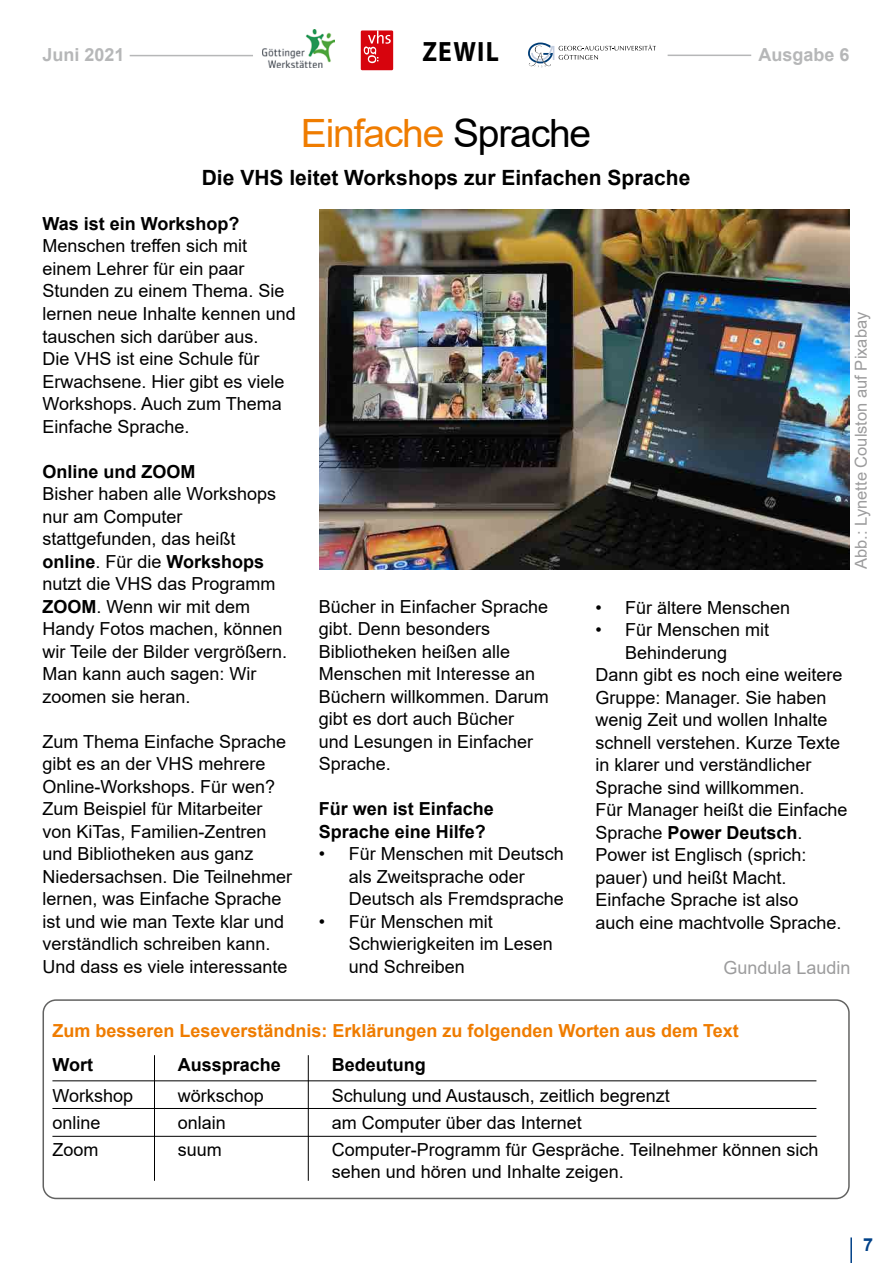
<style>
.page{position:relative;width:893px;height:1263px;background:#fff}
.page>*{position:absolute;margin:0;border:0;box-sizing:border-box;transform-origin:0 0}
.t1{font:39px "Arial";letter-spacing:-.03em;color:#ef7c00}
.t2{font:700 28.05px "Myriad Pro";letter-spacing:.05em;color:#000;scale:.91 1}
.t3{font:700 21px "Arial";color:#000}
.t4{font:18px/22.5px "Arial";color:#000}
.t5{font:700 18px/22.5px "Arial";color:#000}
.t6{font:700 18px "Arial";color:#ef7c00}
.t7{font:700 18px "Arial";color:#b6b7b8}
.t8{font:18px "Arial";color:#9c9c9d}
.t9{font:700 18px "Arial";color:#004188}
.t10{font:16.5px "Arial";color:#9c9c9d}
.s1{color:#000}
.s2{font-weight:700}
.s3{font-weight:400}
</style>
<div class="page">
<hr style="left:850px;top:1237px;width:2px;height:26px;background:#004188">
<img style="left:320px;top:209px;width:530px;height:360px">
<hr style="left:130px;top:55px;width:123px;height:1px;background:#b6b7b8">
<hr style="left:668px;top:55px;width:83px;height:1px;background:#b6b7b8">
<svg style="left:528px;top:42px;width:128px;height:25px"></svg>
<img style="left:263px;top:30px;width:71px;height:37px">
<div style="left:361px;top:31px;width:32px;height:39px;background:#d7040d"></div>
<svg style="left:364px;top:31px;width:27px;height:32px"></svg>
<div style="left:43px;top:999px;width:807px;height:200px;border:2px solid #626261;border-radius:13px"></div>
<hr style="left:52px;top:1080px;width:764px;height:1px;background:#000">
<hr style="left:52px;top:1108px;width:764px;height:1px;background:#000">
<hr style="left:52px;top:1136px;width:764px;height:1px;background:#000">
<hr style="left:154px;top:1055px;width:1px;height:126px;background:#000">
<hr style="left:308px;top:1055px;width:1px;height:126px;background:#000">
<p class="t7" style="left:43px;top:42px;width:84px">Juni 2021</p>
<h2 class="t2" style="left:422px;top:33px;width:86px">ZEWIL</h2>
<p class="t7" style="left:758px;top:42px;width:93px">Ausgabe 6</p>
<h1 class="t1" style="left:301px;top:107px;width:292px">Einfache <span class="s1">Sprache</span></h1>
<p class="t3" style="left:202px;top:163px;width:490px">Die VHS leitet Workshops zur Einfachen Sprache</p>
<p class="t5" style="left:43px;top:213px;width:199px">Was ist ein Workshop?</p>
<p class="t4" style="left:43px;top:235px;width:255px">Menschen treffen sich mit einem Lehrer für ein paar<br>Stunden zu einem Thema. Sie lernen neue Inhalte kennen und tauschen sich darüber aus.<br>Die VHS ist eine Schule für<br>Erwachsene. Hier gibt es viele<br>Workshops. Auch zum Thema<br>Einfache Sprache.</p>
<p class="t5" style="left:43px;top:460px;width:155px">Online und ZOOM</p>
<p class="t4" style="left:43px;top:482px;width:246px">Bisher haben alle Workshops nur am Computer stattgefunden, das heißt <span class="s2">online</span>. Für die <span class="s2">Workshops </span>nutzt die VHS das Programm<br><span class="s2">ZOOM</span>. Wenn wir mit dem<br>Handy Fotos machen, können wir Teile der Bilder vergrößern.<br>Man kann auch sagen: Wir zoomen sie heran.</p>
<p class="t4" style="left:43px;top:730px;width:251px">Zum Thema Einfache Sprache gibt es an der VHS mehrere<br>Online-Workshops. Für wen?<br>Zum Beispiel für Mitarbeiter von KiTas, Familien-Zentren und Bibliotheken aus ganz<br>Niedersachsen. Die Teilnehmer lernen, was Einfache Sprache ist und wie man Texte klar und verständlich schreiben kann.<br>Und dass es viele interessante</p>
<p class="t10" style="left:849px;top:569px;width:259px;rotate:-90deg">Abb.: Lynette Coulston auf Pixabay</p>
<p class="t4" style="left:319px;top:595px;width:232px">Bücher in Einfacher Sprache gibt. Denn besonders<br>Bibliotheken heißen alle<br>Menschen mit Interesse an<br>Büchern willkommen. Darum gibt es dort auch Bücher<br>und Lesungen in Einfacher<br>Sprache.</p>
<p class="t5" style="left:319px;top:798px;width:177px">Für wen ist Einfache<br>Sprache eine Hilfe?</p>
<p class="t4" style="left:349px;top:842px;width:217px;text-indent:-30px">• Für Menschen mit Deutsch als Zweitsprache oder<br>Deutsch als Fremdsprache</p>
<p class="t4" style="left:349px;top:910px;width:206px;text-indent:-30px">• Für Menschen mit<br>Schwierigkeiten im Lesen und Schreiben</p>
<p class="t4" style="left:595px;top:596px;width:196px">• Für ältere Menschen</p>
<p class="t4" style="left:595px;top:619px;width:175px">• Für Menschen mit</p>
<p class="t4" style="left:625px;top:641px;width:104px">Behinderung</p>
<p class="t4" style="left:595px;top:664px;width:249px">Dann gibt es noch eine weitere</p>
<p class="t4" style="left:595px;top:686px;width:233px">Gruppe: Manager. Sie haben</p>
<p class="t4" style="left:595px;top:709px;width:234px">wenig Zeit und wollen Inhalte</p>
<p class="t4" style="left:595px;top:731px;width:246px">schnell verstehen. Kurze Texte</p>
<p class="t4" style="left:595px;top:754px;width:218px">in klarer und verständlicher</p>
<p class="t4" style="left:595px;top:776px;width:211px">Sprache sind willkommen.</p>
<p class="t4" style="left:595px;top:799px;width:254px">Für Manager heißt die Einfache</p>
<p class="t5" style="left:595px;top:821px;width:209px"><span class="s3">Sprache</span> Power Deutsch<span class="s3">.</span></p>
<p class="t4" style="left:595px;top:844px;width:213px">Power ist Englisch (sprich:</p>
<p class="t4" style="left:595px;top:866px;width:193px">pauer) und heißt Macht.</p>
<p class="t4" style="left:595px;top:889px;width:205px">Einfache Sprache ist also</p>
<p class="t4" style="left:595px;top:911px;width:248px">auch eine machtvolle Sprache.</p>
<p class="t8" style="left:723px;top:955px;width:129px">Gundula Laudin</p>
<p class="t6" style="left:52px;top:1017px;width:688px">Zum besseren Leseverständnis: Erklärungen zu folgenden Worten aus dem Text</p>
<p class="t5" style="left:52px;top:1053px;width:42px">Wort</p>
<p class="t4" style="left:52px;top:1082px;width:82px;line-height:27px">Workshop online<br>Zoom</p>
<p class="t5" style="left:178px;top:1053px;width:105px">Aussprache</p>
<p class="t4" style="left:178px;top:1082px;width:88px;line-height:27px">wörkschop onlain suum</p>
<p class="t5" style="left:332px;top:1053px;width:95px">Bedeutung</p>
<p class="t4" style="left:332px;top:1082px;width:488px;line-height:27px">Schulung und Austausch, zeitlich begrenzt<br>am Computer über das Internet<br>Computer-Programm für Gespräche. Teilnehmer können sich</p>
<p class="t4" style="left:332px;top:1160px;width:294px">sehen und hören und Inhalte zeigen.</p>
<p class="t9" style="left:863px;top:1231px;width:12px">7</p>
</div>
